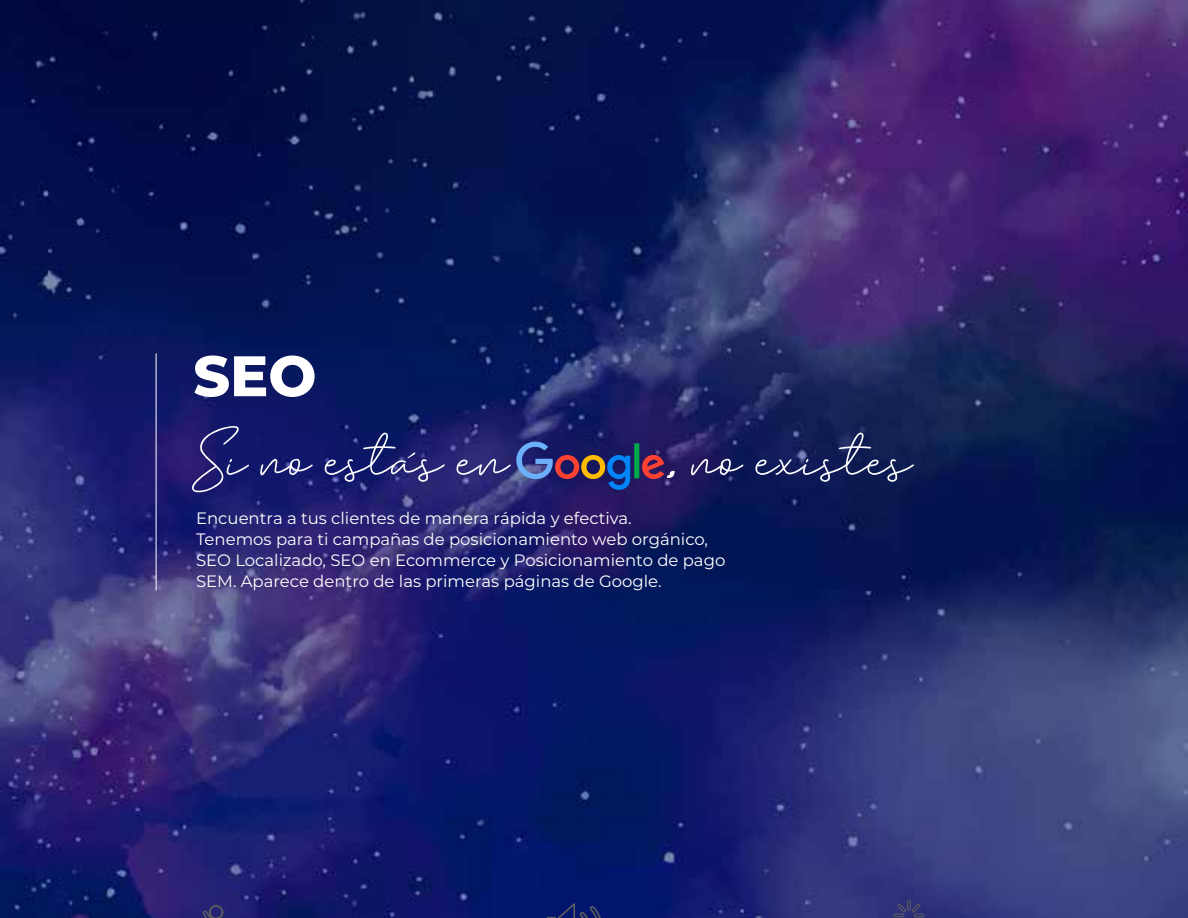
<style>
.page{position:relative;width:1188px;height:918px;background:#fff}
.page>*{position:absolute;margin:0;border:0;box-sizing:border-box;transform-origin:0 0}
.t1{font:57px "Andalusia";color:#fff}
.t2{font:800 57px "Montserrat";color:#fff}
.t3{font:16.5px/21px "Montserrat";color:#fff}
.s1{font-family:"Anantha Signature"}
</style>
<div class="page">
<img style="left:0;top:0;width:1188px;height:918px">
<hr style="left:156px;top:353px;width:1px;height:237px;background:#fff">
<svg style="left:199px;top:905px;width:35px;height:13px"></svg>
<svg style="left:547px;top:903px;width:55px;height:15px"></svg>
<hr style="left:907px;top:900px;width:4px;height:11px;background:#5b5b5f;border-radius:2px">
<hr style="left:914px;top:913px;width:10px;height:4px;background:#545561;border-radius:2px">
<svg style="left:895px;top:901px;width:28px;height:17px"></svg>
<svg style="left:516px;top:441px;width:148px;height:49px;background:#3f3b6f"></svg>
<svg style="left:408px;top:452px;width:7px;height:6px"></svg>
<h1 class="t2" style="left:193px;top:334px;width:125px">SEO</h1>
<h1 class="t1" style="left:191px;top:421px;width:319px">Si no estas en</h1>
<h1 class="t1" style="left:664px;top:421px;width:249px"><span class="s1">,</span> no existes</h1>
<p class="t3" style="left:196px;top:507px;width:531px">Encuentra a tus clientes de manera rápida y efectiva.<br>Tenemos para ti campañas de posicionamiento web orgánico, SEO Localizado, SEO en Ecommerce y Posicionamiento de pago SEM. Aparece dentro de las primeras páginas de Google.</p>
</div>
